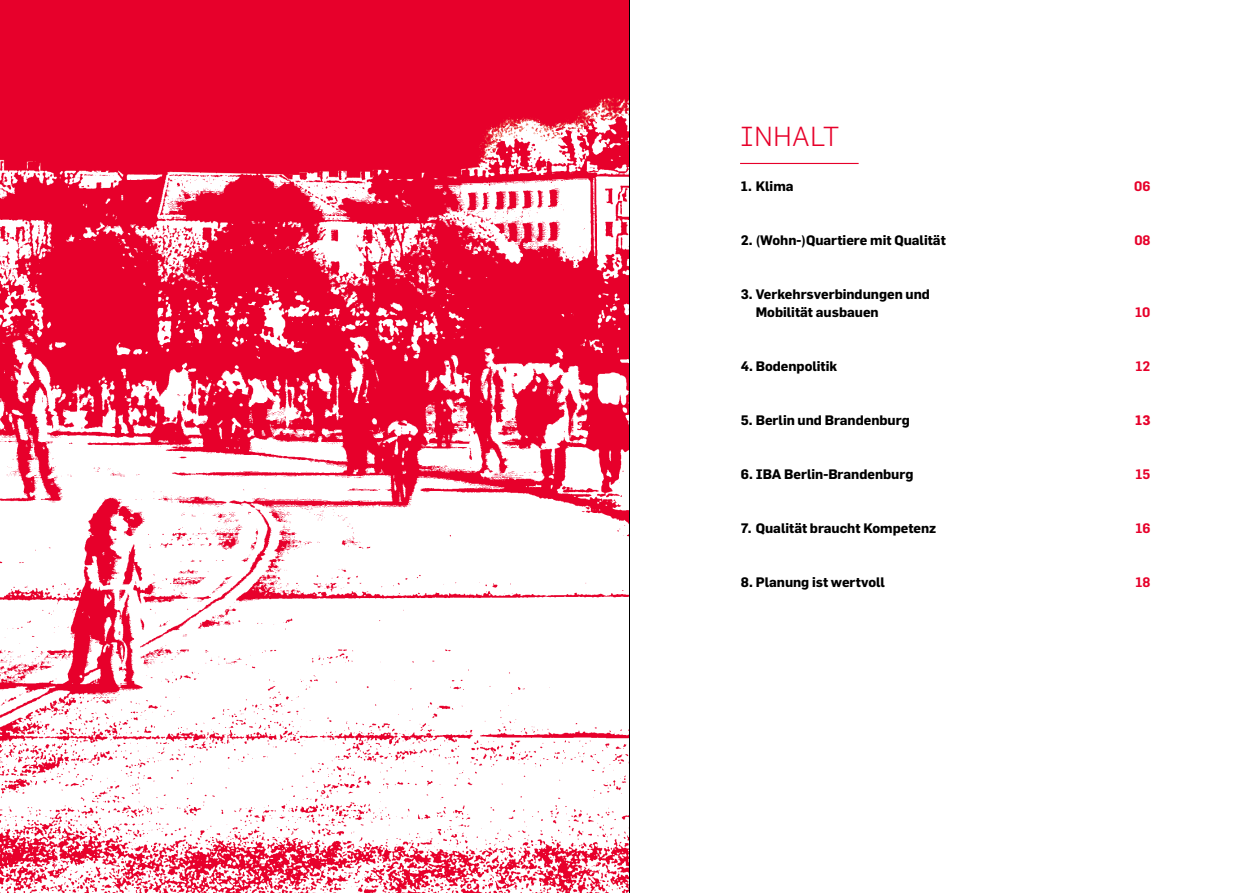
<style>
.page{position:relative;width:1259px;height:893px;background:#fff}
.page>*{position:absolute;margin:0;border:0;box-sizing:border-box;transform-origin:0 0}
.t1{font:300 27px "Flama";letter-spacing:.025em;color:#e7002a}
.t2{font:700 13.5px/18px "Flama";color:#000}
.t3{font:600 13.5px "Flama";color:#e7002a}
.t4{font:700 13.5px "Flama";color:#e7002a}
</style>
<div class="page">
<hr style="left:740px;top:163px;width:118px;height:1px;background:#e7002a">
<img style="left:0;top:0;width:629px;height:893px">
<hr style="left:629px;top:0;width:1px;height:893px;background:#000">
<p class="t1" style="left:740px;top:118px;width:101px">INHALT</p>
<p class="t2" style="left:741px;top:176px;width:54px">1. Klima</p>
<p class="t3" style="left:1134px;top:176px;width:18px">06</p>
<p class="t2" style="left:741px;top:230px;width:206px">2. (Wohn-)Quartiere mit Qualität</p>
<p class="t3" style="left:1134px;top:230px;width:18px">08</p>
<p class="t2" style="left:756px;top:284px;width:176px;text-indent:-15px">3. Verkehrsverbindungen und<br>Mobilität ausbauen</p>
<p class="t3" style="left:1135px;top:302px;width:17px">10</p>
<p class="t2" style="left:741px;top:356px;width:98px">4. Bodenpolitik</p>
<p class="t3" style="left:1135px;top:356px;width:16px">12</p>
<p class="t2" style="left:741px;top:410px;width:170px">5. Berlin und Brandenburg</p>
<p class="t4" style="left:1135px;top:410px;width:17px">13</p>
<p class="t2" style="left:741px;top:464px;width:174px">6. IBA Berlin-Brandenburg</p>
<p class="t3" style="left:1135px;top:464px;width:16px">15</p>
<p class="t2" style="left:741px;top:518px;width:197px">7. Qualität braucht Kompetenz</p>
<p class="t3" style="left:1135px;top:518px;width:17px">16</p>
<p class="t2" style="left:741px;top:572px;width:146px">8. Planung ist wertvoll</p>
<p class="t3" style="left:1135px;top:572px;width:17px">18</p>
</div>
